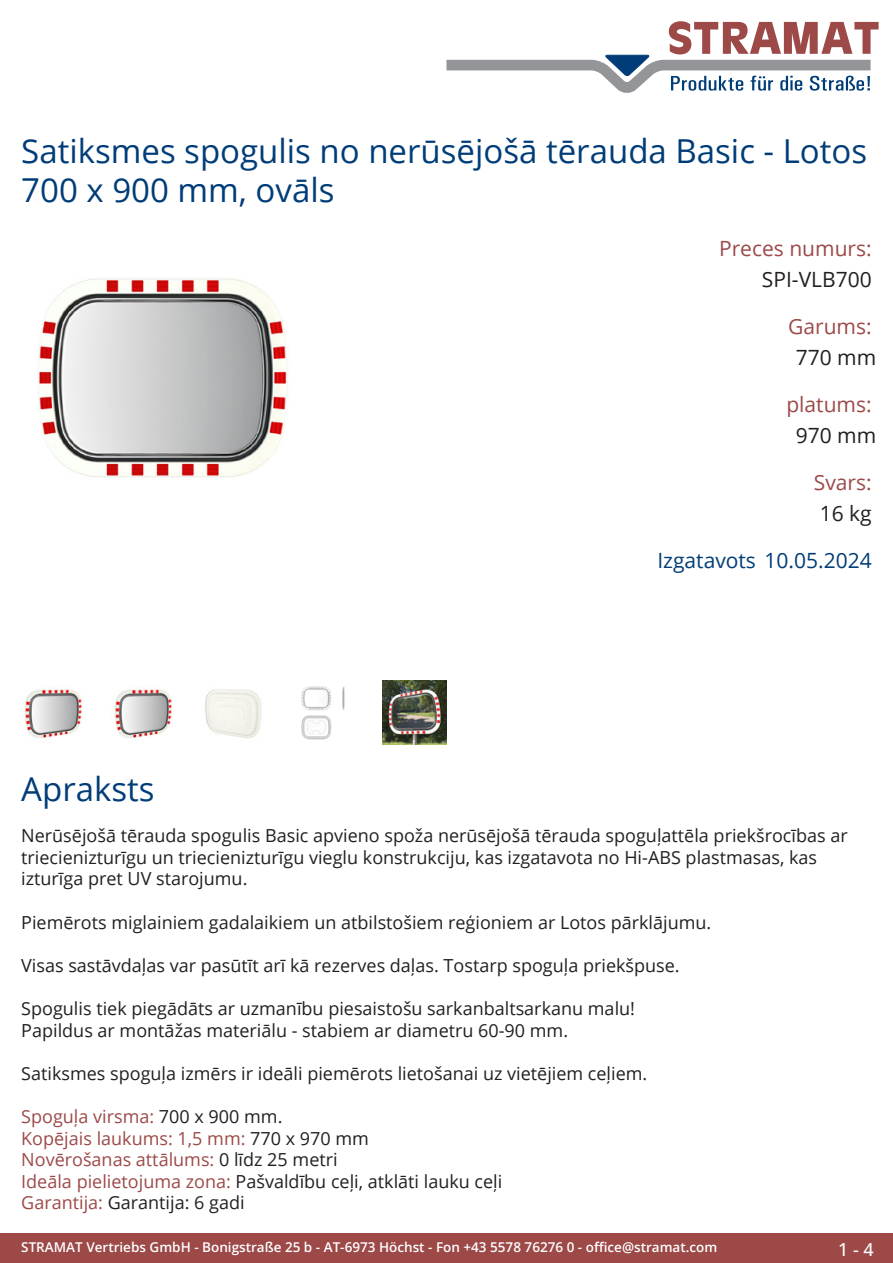
<style>
.page{position:relative;width:893px;height:1263px;background:#fff}
.page>*{position:absolute;margin:0;border:0;box-sizing:border-box;transform-origin:0 0}
.Produkttitel{font:33px/39.6px "Open Sans";color:#003d78}
.TechDaten_Überschrif{font:21px "Open Sans";color:#9c4948}
.TechDaten_Inhalt{font:21px "Open Sans";color:#231f20}
.Erstellungsdatum{font:21px "Open Sans";color:#003d78}
.Beschreibung_Text{font:18px/21.6px "Open Sans";color:#231f20}
.Beschreibung_Text-2{font:18px/21.6px "Open Sans";color:#9c4948}
.t1{font:500 18px "Open Sans";color:#fff}
.t2{font:600 13.5px "Open Sans";color:#fff}
.s1{color:#231f20}
</style>
<div class="page">
<div style="left:0;top:1233px;width:893px;height:30px;background:#9c4948"></div>
<svg style="left:446px;top:21px;width:433px;height:72px"></svg>
<img style="left:37px;top:278px;width:251px;height:200px">
<img style="left:25px;top:689px;width:57px;height:50px">
<img style="left:115px;top:689px;width:57px;height:50px">
<img style="left:205px;top:689px;width:57px;height:49px">
<img style="left:301px;top:686px;width:44px;height:54px">
<img style="left:383px;top:680px;width:63px;height:64px">
<p class="Produkttitel" style="left:21px;top:130px;width:847px">Satiksmes spogulis no nerūsējošā tērauda Basic - Lotos<br>700 x 900 mm, ovāls</p>
<p class="TechDaten_Überschrif" style="left:719px;top:234px;width:154px">Preces numurs:</p>
<p class="TechDaten_Inhalt" style="left:762px;top:265px;width:111px">SPI-VLB700</p>
<p class="TechDaten_Überschrif" style="left:788px;top:312px;width:85px">Garums:</p>
<p class="TechDaten_Inhalt" style="left:796px;top:343px;width:82px">770 mm</p>
<p class="TechDaten_Überschrif" style="left:786px;top:390px;width:87px">platums:</p>
<p class="TechDaten_Inhalt" style="left:796px;top:421px;width:82px">970 mm</p>
<p class="TechDaten_Überschrif" style="left:814px;top:468px;width:59px">Svars:</p>
<p class="TechDaten_Inhalt" style="left:820px;top:499px;width:54px">16 kg</p>
<p class="Erstellungsdatum" style="left:657px;top:546px;width:216px">Izgatavots 10.05.2024</p>
<p class="Produkttitel" style="left:21px;top:768px;width:135px">Apraksts</p>
<p class="Beschreibung_Text" style="left:21px;top:824px;width:828px">Nerūsējošā tērauda spogulis Basic apvieno spoža nerūsējošā tērauda spoguļattēla priekšrocības ar triecienizturīgu un triecienizturīgu vieglu konstrukciju, kas izgatavota no Hi-ABS plastmasas, kas izturīga pret UV starojumu.</p>
<p class="Beschreibung_Text" style="left:21px;top:911px;width:692px">Piemērots miglainiem gadalaikiem un atbilstošiem reģioniem ar Lotos pārklājumu.</p>
<p class="Beschreibung_Text" style="left:21px;top:954px;width:660px">Visas sastāvdaļas var pasūtīt arī kā rezerves daļas. Tostarp spoguļa priekšpuse.</p>
<p class="Beschreibung_Text" style="left:21px;top:997px;width:615px">Spogulis tiek piegādāts ar uzmanību piesaistošu sarkanbaltsarkanu malu!<br>Papildus ar montāžas materiālu - stabiem ar diametru 60-90 mm.</p>
<p class="Beschreibung_Text" style="left:21px;top:1062px;width:628px">Satiksmes spoguļa izmērs ir ideāli piemērots lietošanai uz vietējiem ceļiem.</p>
<p class="Beschreibung_Text-2" style="left:21px;top:1105px;width:483px">Spoguļa virsma: <span class="s1">700 x 900 mm.<br></span>Kopējais laukums: 1,5 mm: <span class="s1">770 x 970 mm<br></span>Novērošanas attālums: <span class="s1">0 līdz 25 metri<br></span>Ideāla pielietojuma zona: <span class="s1">Pašvaldību ceļi, atklāti lauku ceļi </span>Garantija: <span class="s1">Garantija: 6 gadi</span></p>
<p class="t2" style="left:21px;top:1238px;width:698px">STRAMAT Vertriebs GmbH - Bonigstraße 25 b - AT-6973 Höchst - Fon +43 5578 76276 0 - office@stramat.com</p>
<p class="t1" style="left:838px;top:1237px;width:37px">1 - 4</p>
</div>
